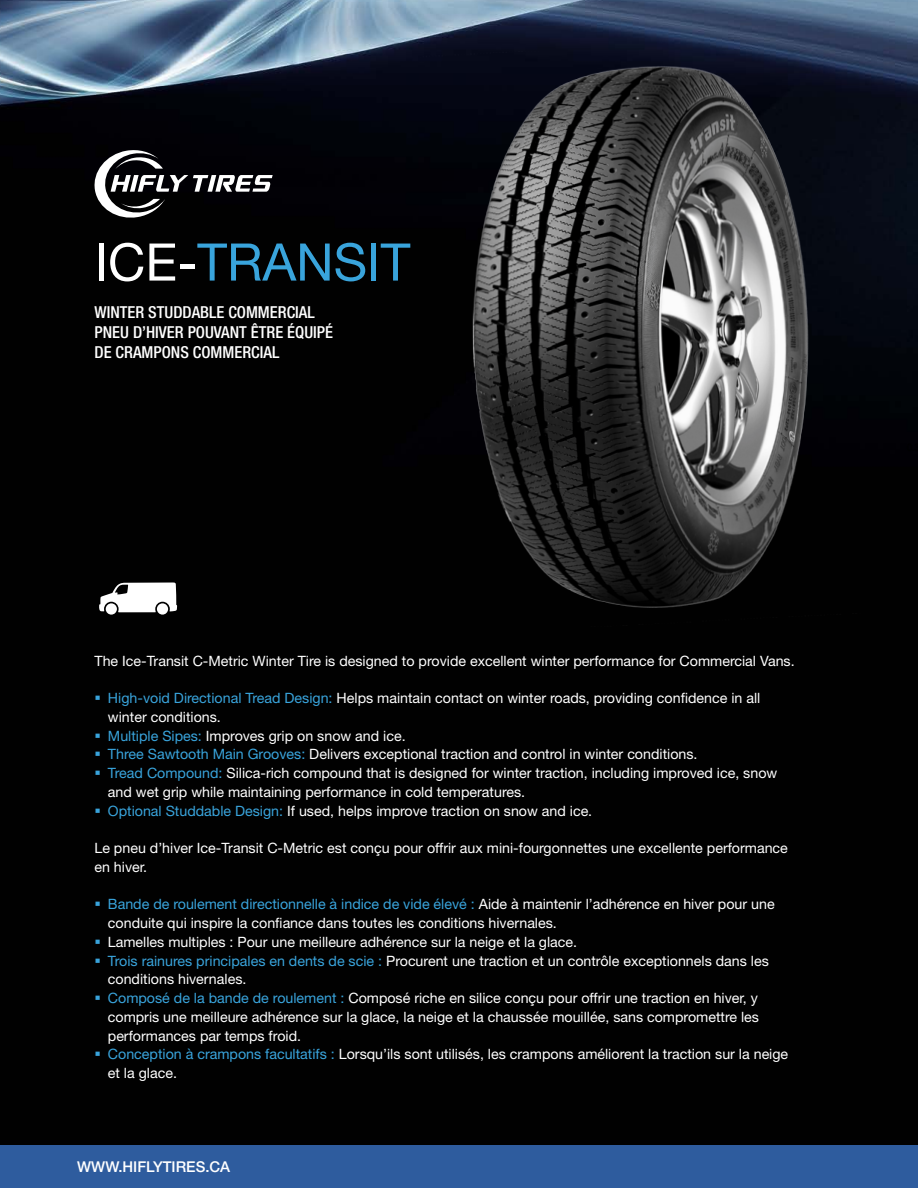
<style>
.page{position:relative;width:918px;height:1188px;background:#fff}
.page>*{position:absolute;margin:0;border:0;box-sizing:border-box;transform-origin:0 0}
.t1{font:51.9px "Helvetica Neue LT Std";color:#39a4dc}
.t2{font:500 condensed 16.5px/19.8px "Helvetica Neue LT Std";color:#fff}
.t3{font:500 14.85px "Helvetica Neue LT Std";color:#fff}
.t4{font:14.25px/18.8px "Helvetica Neue LT Std";color:#fff}
.s1{color:#fff}
.s2{color:#39a4dc}
</style>
<div class="page">
<img style="left:0;top:0;width:918px;height:1146px">
<div style="left:0;top:1146px;width:918px;height:42px;background:#2e5c9e"></div>
<img style="left:420px;top:50px;width:442px;height:579px">
<svg style="left:99px;top:582px;width:78px;height:33px"></svg>
<svg style="left:92px;top:149px;width:181px;height:72px"></svg>
<svg style="left:96px;top:696px;width:4px;height:4px"></svg>
<svg style="left:96px;top:733px;width:4px;height:5px"></svg>
<svg style="left:96px;top:752px;width:4px;height:4px"></svg>
<svg style="left:96px;top:771px;width:4px;height:4px"></svg>
<svg style="left:96px;top:808px;width:4px;height:5px"></svg>
<svg style="left:96px;top:902px;width:4px;height:4px"></svg>
<svg style="left:96px;top:940px;width:4px;height:4px"></svg>
<svg style="left:96px;top:958px;width:4px;height:5px"></svg>
<svg style="left:96px;top:996px;width:4px;height:4px"></svg>
<svg style="left:96px;top:1052px;width:4px;height:4px"></svg>
<h1 class="t1" style="left:95px;top:231px;width:317px"><span class="s1">ICE-</span>TRANSIT</h1>
<p class="t2" style="left:95px;top:302px;width:240px">WINTER STUDDABLE COMMERCIAL<br>PNEU D’HIVER POUVANT ÊTRE ÉQUIPÉ<br>DE CRAMPONS COMMERCIAL</p>
<p class="t4" style="left:94px;top:651px;width:702px">The Ice-Transit C-Metric Winter Tire is designed to provide excellent winter performance for Commercial Vans.</p>
<p class="t4" style="left:108px;top:689px;width:671px"><span class="s2">High-void Directional Tread Design:</span> Helps maintain contact on winter roads, providing confidence in all winter conditions.<br><span class="s2">Multiple Sipes:</span> Improves grip on snow and ice.<br><span class="s2">Three Sawtooth Main Grooves:</span> Delivers exceptional traction and control in winter conditions.<br><span class="s2">Tread Compound:</span> Silica-rich compound that is designed for winter traction, including improved ice, snow and wet grip while maintaining performance in cold temperatures.<br><span class="s2">Optional Studdable Design:</span> If used, helps improve traction on snow and ice.</p>
<p class="t4" style="left:94px;top:839px;width:695px">Le pneu d’hiver Ice-Transit C-Metric est conçu pour offrir aux mini-fourgonnettes une excellente performance en hiver.</p>
<p class="t4" style="left:108px;top:895px;width:682px"><span class="s2">Bande de roulement directionnelle à indice de vide élevé :</span> Aide à maintenir l’adhérence en hiver pour une conduite qui inspire la confiance dans toutes les conditions hivernales.<br>Lamelles multiples : Pour une meilleure adhérence sur la neige et la glace.<br><span class="s2">Trois rainures principales en dents de scie :</span> Procurent une traction et un contrôle exceptionnels dans les conditions hivernales.<br><span class="s2">Composé de la bande de roulement :</span> Composé riche en silice conçu pour offrir une traction en hiver, y compris une meilleure adhérence sur la glace, la neige et la chaussée mouillée, sans compromettre les performances par temps froid.<br><span class="s2">Conception à crampons facultatifs :</span> Lorsqu’ils sont utilisés, les crampons améliorent la traction sur la neige et la glace.</p>
<p class="t3" style="left:77px;top:1158px;width:155px">WWW.HIFLYTIRES.CA</p>
</div>
